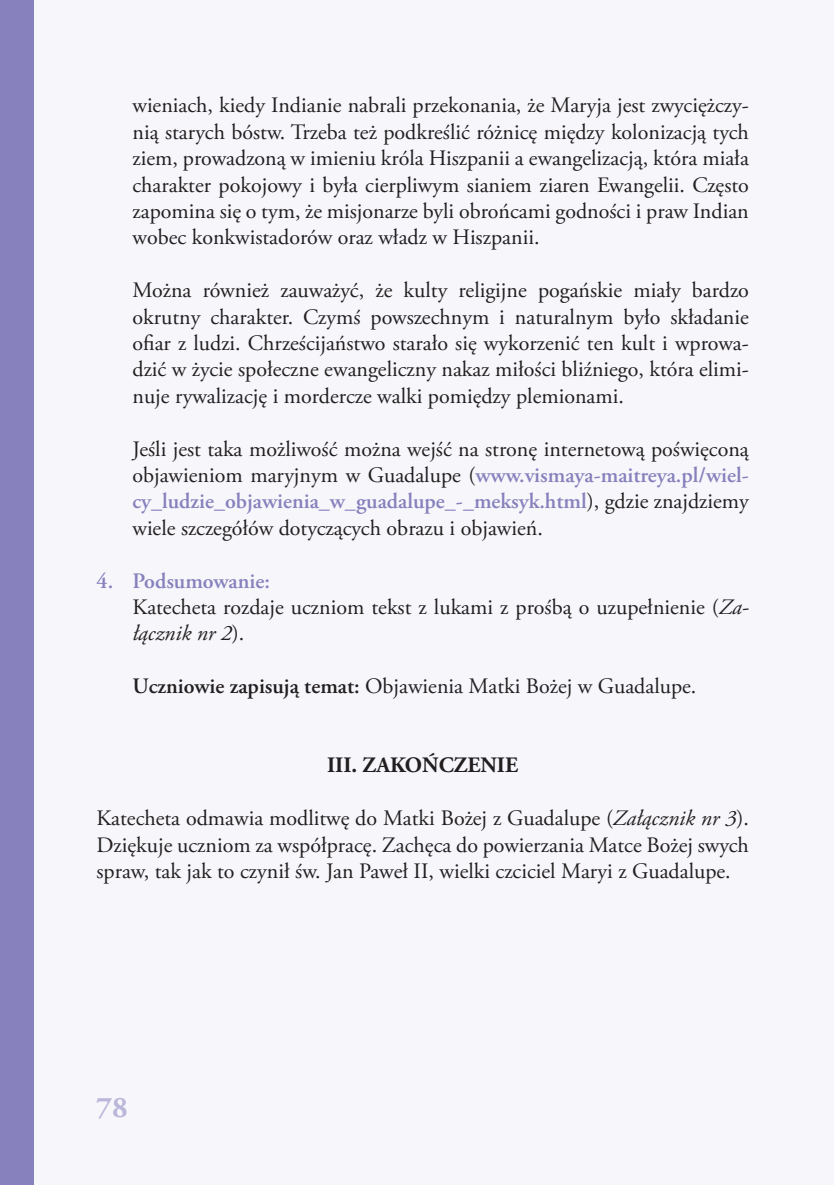
<style>
.page{position:relative;width:834px;height:1185px;background:#fff}
.page>*{position:absolute;margin:0;border:0;box-sizing:border-box;transform-origin:0 0}
.t1{font:700 30px "Adobe Garamond Pro";color:#bbb7da}
.t2{font:22px/26.4px "Adobe Garamond Pro";color:#231f20;text-align:justify}
.t3{font:700 22px "Adobe Garamond Pro";color:#231f20}
.s1{font-weight:600;color:#8781bd}
.s2{font-style:italic}
.s3{font-weight:600}
</style>
<div class="page">
<div style="left:0;top:0;width:833px;height:1185px;background:#f7f7fb"></div>
<div style="left:0;top:0;width:33px;height:1185px;background:#8781bd"></div>
<p class="t2" style="left:132px;top:93px;width:618px">wieniach, kiedy Indianie nabrali przekonania, że Maryja jest zwyciężczy&shy;nią starych bóstw. Trzeba też podkreślić różnicę między kolonizacją tych ziem, prowadzoną w imieniu króla Hiszpanii a ewangelizacją, która miała charakter pokojowy i była cierpliwym sianiem ziaren Ewangelii. Często zapomina się o tym, że misjonarze byli obrońcami godności i praw Indian wobec konkwistadorów oraz władz w Hiszpanii.</p>
<p class="t2" style="left:132px;top:278px;width:618px">Można również zauważyć, że kulty religijne pogańskie miały bardzo okrutny charakter. Czymś powszechnym i naturalnym było składanie ofiar z ludzi. Chrześcijaństwo starało się wykorzenić ten kult i wprowa&shy;dzić w życie społeczne ewangeliczny nakaz miłości bliźniego, która elimi&shy;nuje rywalizację i mordercze walki pomiędzy plemionami.</p>
<p class="t2" style="left:132px;top:436px;width:617px">Jeśli jest taka możliwość można wejść na stronę internetową poświęconą objawieniom maryjnym w Guadalupe (<span class="s1">www.vismaya-maitreya.pl/wiel&shy;cy_ludzie_objawienia_w_guadalupe_-_meksyk.html</span>), gdzie znajdziemy wiele szczegółów dotyczących obrazu i objawień.</p>
<p class="t2" style="left:132px;top:568px;width:617px;text-align:left;text-indent:-36px"><span class="s1">4. Podsumowanie:<br></span>Katecheta rozdaje uczniom tekst z lukami z prośbą o uzupełnienie (<span class="s2">Za&shy;łącznik nr 2</span>).</p>
<p class="t2" style="left:132px;top:674px;width:565px"><span class="s3">Uczniowie zapisują temat:</span> Objawienia Matki Bożej w Guadalupe.</p>
<p class="t3" style="left:327px;top:753px;width:192px">III. ZAKOŃCZENIE</p>
<p class="t2" style="left:96px;top:806px;width:654px">Katecheta odmawia modlitwę do Matki Bożej z Guadalupe (<span class="s2">Załącznik nr 3</span>).<br>Dziękuje uczniom za współpracę. Zachęca do powierzania Matce Bożej swych spraw, tak jak to czynił św. Jan Paweł II, wielki czciciel Maryi z Guadalupe.</p>
<h1 class="t1" style="left:96px;top:1090px;width:33px">78</h1>
</div>
